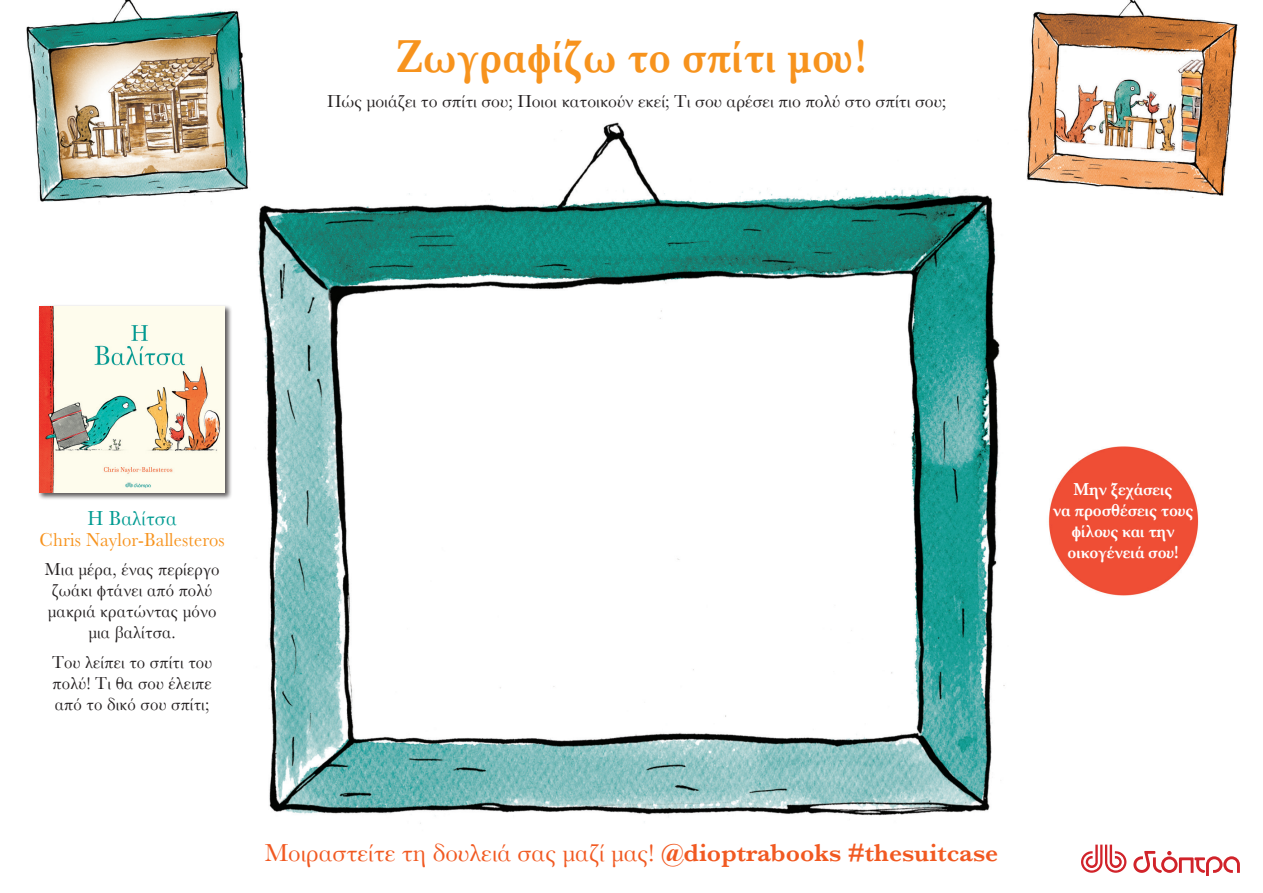
<style>
.page{position:relative;width:1263px;height:893px;background:#fff}
.page>*{position:absolute;margin:0;border:0;box-sizing:border-box;transform-origin:0 0}
.t1{font:600 48px "Baskerville";letter-spacing:.01em;color:#f7931d;scale:.85 1}
.keimeno_Alepou{font:25.5px "Baskerville";color:#f15921}
.t2{font:21px "Baskerville";letter-spacing:.01em;color:#009b92;scale:.95 1}
.t3{font:19.5px "Baskerville";letter-spacing:.01em;color:#f7931d;scale:.95 1}
.keimeno_Alepou-2{font:18px/21px "Baskerville";letter-spacing:.01em;color:#231f20;text-align:center;scale:.95 1}
.keimeno_Alepou-3{font:18px "Baskerville";letter-spacing:.01em;color:#231f20}
.t4{font:600 18px/21px "Baskerville";letter-spacing:-.01em;color:#fff;text-align:center;scale:.9 1}
.s1{font-style:italic}
.s2{font-weight:600}
</style>
<div class="page">
<img style="left:26px;top:0;width:1212px;height:865px">
<svg style="left:1081px;top:845px;width:45px;height:28px"></svg>
<svg style="left:1133px;top:851px;width:107px;height:25px"></svg>
<div style="left:38px;top:304px;width:195px;height:196px;background:#231f20;opacity:.75"></div>
<img style="left:39px;top:306px;width:186px;height:187px">
<p class="t1" style="left:396px;top:22px;width:555px">Ζωγραφίζω το σπίτι μο<span class="s1">υ</span>!</p>
<p class="keimeno_Alepou-3" style="left:327px;top:89px;width:621px">Πώς μοιάζει το σπίτι σου; Ποιοι κατοικούν εκεί; Τι σου αρέσει πιο πολύ στο σπίτι σου;</p>
<p class="t2" style="left:87px;top:505px;width:96px">H Bαλίτσα</p>
<p class="t3" style="left:40px;top:527px;width:196px">Chris Naylor-Ballesteros</p>
<p class="keimeno_Alepou-2" style="left:45px;top:559px;width:185px">Μια μέρα, ένας περίεργο ζωάκι φτάνει από πολύ μακριά κρατώντας μόνο μια βαλίτσα.</p>
<p class="keimeno_Alepou-2" style="left:52px;top:652px;width:170px;text-align:justify">Του λείπει το σπίτι του πολύ! Τι θα σου έλειπε από το δικό σου σπίτι;</p>
<p class="keimeno_Alepou" style="left:265px;top:837px;width:735px">Μοιραστείτε τη δουλειά σας μαζί μας! <span class="s2">@dioptrabooks #thesuitcase</span></p>
<p class="t4" style="left:1053px;top:478px;width:158px">Μην ξεχάσεις<br>να προσθέσεις τους φίλους και την οικογένειά σου!</p>
</div>
